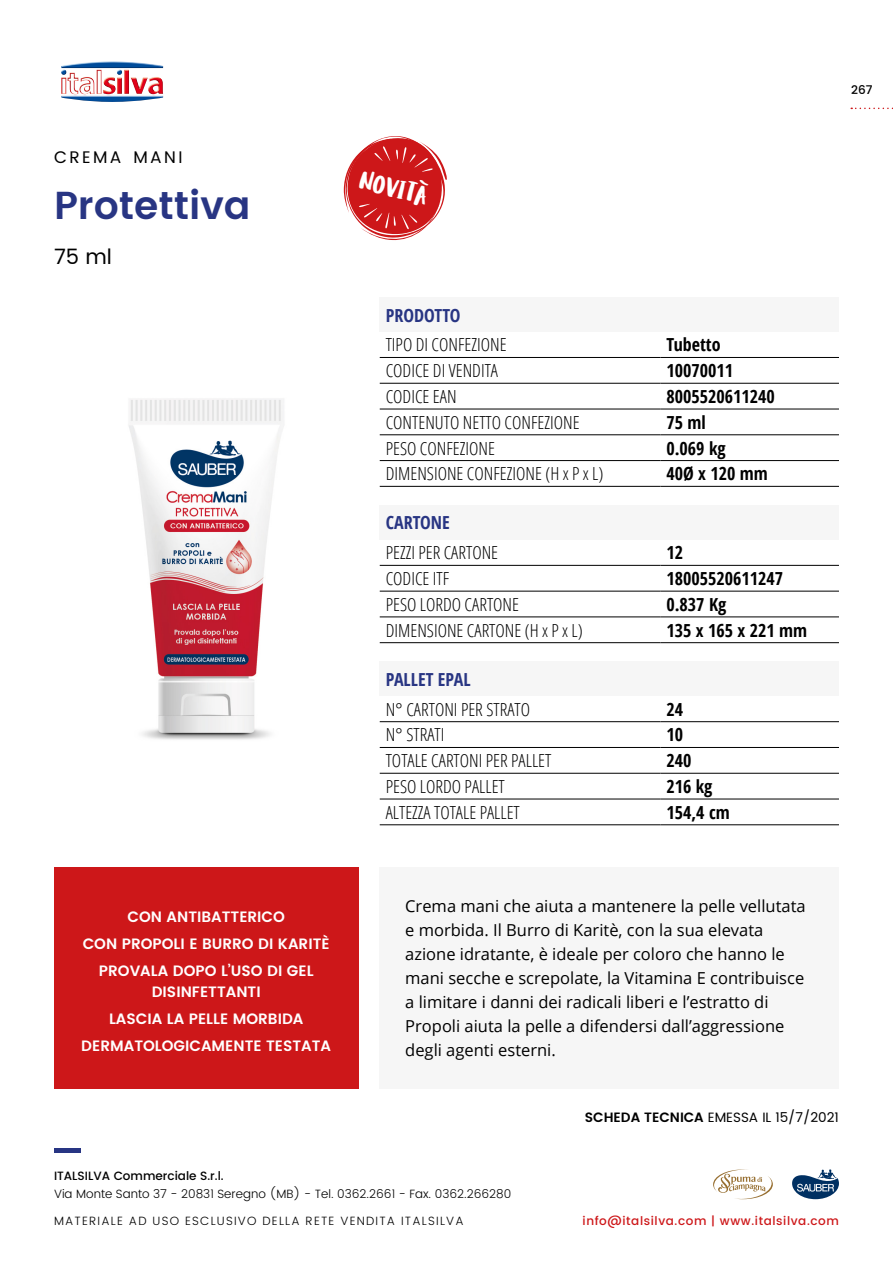
<style>
.page{position:relative;width:893px;height:1263px;background:#fff}
.page>*{position:absolute;margin:0;border:0;box-sizing:border-box;transform-origin:0 0}
.t1{font:600 39px "Poppins";color:#283583}
.t2{font:26.4px "Ludicrous";color:#fff}
.t3{font:21px "Poppins";color:#000}
.t4{font:300 condensed 18px "Open Sans";color:#000}
.t5{font:700 18px "Open Sans Condensed";color:#000}
.t6{font:700 18px "Open Sans Condensed";color:#283583}
.t7{font:16.8px "Poppins";letter-spacing:.145em;color:#000}
.t8{font:16.5px/24px "Open Sans";color:#000}
.t9{font:600 15px/27px "Poppins";color:#fff;text-align:center}
.t10{font:13.5px "Poppins";color:#000}
.t11{font:300 12px "Poppins";color:#000}
.t12{font:300 12px "Poppins";letter-spacing:.1em;color:#000}
.t13{font:500 12px "Poppins";letter-spacing:.05em;color:#cd1719}
.t14{font:500 12px "Poppins";color:#000}
.s1{font-weight:600}
</style>
<div class="page">
<svg style="left:851px;top:108px;width:42px;height:1px"></svg>
<hr style="left:54px;top:1148px;width:26px;height:4px;background:#283583">
<img style="left:61px;top:61px;width:102px;height:41px">
<svg style="left:792px;top:1169px;width:47px;height:30px"></svg>
<svg style="left:713px;top:1169px;width:60px;height:31px"></svg>
<svg style="left:343px;top:136px;width:104px;height:104px"></svg>
<img style="left:129px;top:399px;width:155px;height:341px">
<div style="left:54px;top:867px;width:304px;height:222px;background:#cd1719"></div>
<div style="left:380px;top:867px;width:459px;height:222px;background:#f6f6f6"></div>
<div style="left:380px;top:662px;width:459px;height:34px;background:#f6f6f6"></div>
<hr style="left:380px;top:721px;width:280px;height:1px;background:#000">
<hr style="left:660px;top:721px;width:179px;height:1px;background:#000">
<hr style="left:380px;top:747px;width:280px;height:1px;background:#000">
<hr style="left:660px;top:747px;width:179px;height:1px;background:#000">
<hr style="left:380px;top:773px;width:280px;height:1px;background:#000">
<hr style="left:660px;top:773px;width:179px;height:1px;background:#000">
<hr style="left:380px;top:799px;width:280px;height:1px;background:#000">
<hr style="left:660px;top:799px;width:179px;height:1px;background:#000">
<hr style="left:380px;top:824px;width:280px;height:1px;background:#000">
<hr style="left:660px;top:824px;width:179px;height:1px;background:#000">
<div style="left:380px;top:506px;width:459px;height:34px;background:#f6f6f6"></div>
<hr style="left:380px;top:565px;width:280px;height:1px;background:#000">
<hr style="left:660px;top:565px;width:179px;height:1px;background:#000">
<hr style="left:380px;top:591px;width:280px;height:1px;background:#000">
<hr style="left:660px;top:591px;width:179px;height:1px;background:#000">
<hr style="left:380px;top:617px;width:280px;height:1px;background:#000">
<hr style="left:660px;top:617px;width:179px;height:1px;background:#000">
<hr style="left:380px;top:642px;width:280px;height:1px;background:#000">
<hr style="left:660px;top:642px;width:179px;height:1px;background:#000">
<div style="left:380px;top:298px;width:459px;height:34px;background:#f6f6f6"></div>
<hr style="left:380px;top:357px;width:280px;height:1px;background:#000">
<hr style="left:660px;top:357px;width:179px;height:1px;background:#000">
<hr style="left:380px;top:383px;width:280px;height:1px;background:#000">
<hr style="left:660px;top:383px;width:179px;height:1px;background:#000">
<hr style="left:380px;top:409px;width:280px;height:1px;background:#000">
<hr style="left:660px;top:409px;width:179px;height:1px;background:#000">
<hr style="left:380px;top:434px;width:280px;height:1px;background:#000">
<hr style="left:660px;top:434px;width:179px;height:1px;background:#000">
<hr style="left:380px;top:460px;width:280px;height:1px;background:#000">
<hr style="left:660px;top:460px;width:179px;height:1px;background:#000">
<hr style="left:380px;top:486px;width:280px;height:1px;background:#000">
<hr style="left:660px;top:486px;width:179px;height:1px;background:#000">
<p class="t7" style="left:54px;top:145px;width:130px">CREMA MANI</p>
<h1 class="t1" style="left:54px;top:176px;width:198px">Protettiva</h1>
<p class="t3" style="left:54px;top:241px;width:59px">75 ml</p>
<h2 class="t2" style="left:365px;top:163px;width:73px;rotate:15deg">NOVITÀ</h2>
<p class="t6" style="left:386px;top:302px;width:76px">PRODOTTO</p>
<p class="t4" style="left:386px;top:333px;width:122px">TIPO DI CONFEZIONE</p>
<p class="t5" style="left:666px;top:332px;width:56px">Tubetto</p>
<p class="t4" style="left:386px;top:358px;width:114px">CODICE DI VENDITA</p>
<p class="t5" style="left:666px;top:358px;width:68px">10070011</p>
<p class="t4" style="left:386px;top:384px;width:72px">CODICE EAN</p>
<p class="t5" style="left:666px;top:384px;width:110px">8005520611240</p>
<p class="t4" style="left:386px;top:410px;width:195px">CONTENUTO NETTO CONFEZIONE</p>
<p class="t5" style="left:666px;top:410px;width:41px">75 ml</p>
<p class="t4" style="left:386px;top:436px;width:111px">PESO CONFEZIONE</p>
<p class="t5" style="left:666px;top:435px;width:61px">0.069 kg</p>
<p class="t4" style="left:386px;top:462px;width:219px">DIMENSIONE CONFEZIONE (H x P x L)</p>
<p class="t5" style="left:666px;top:461px;width:103px">40Ø x 120 mm</p>
<p class="t6" style="left:386px;top:510px;width:66px">CARTONE</p>
<p class="t4" style="left:386px;top:541px;width:114px">PEZZI PER CARTONE</p>
<p class="t5" style="left:666px;top:540px;width:18px">12</p>
<p class="t4" style="left:386px;top:566px;width:65px">CODICE ITF</p>
<p class="t5" style="left:666px;top:566px;width:118px">18005520611247</p>
<p class="t4" style="left:386px;top:592px;width:135px">PESO LORDO CARTONE</p>
<p class="t5" style="left:666px;top:592px;width:62px">0.837 Kg</p>
<p class="t4" style="left:386px;top:618px;width:199px">DIMENSIONE CARTONE (H x P x L)</p>
<p class="t5" style="left:666px;top:618px;width:142px">135 x 165 x 221 mm</p>
<p class="t6" style="left:386px;top:667px;width:87px">PALLET EPAL</p>
<p class="t4" style="left:386px;top:697px;width:146px">N° CARTONI PER STRATO</p>
<p class="t5" style="left:666px;top:697px;width:18px">24</p>
<p class="t4" style="left:386px;top:723px;width:60px">N° STRATI</p>
<p class="t5" style="left:666px;top:722px;width:18px">10</p>
<p class="t4" style="left:386px;top:748px;width:167px">TOTALE CARTONI PER PALLET</p>
<p class="t5" style="left:666px;top:748px;width:27px">240</p>
<p class="t4" style="left:386px;top:774px;width:121px">PESO LORDO PALLET</p>
<p class="t5" style="left:666px;top:774px;width:48px">216 kg</p>
<p class="t4" style="left:386px;top:800px;width:136px">ALTEZZA TOTALE PALLET</p>
<p class="t5" style="left:666px;top:800px;width:65px">154,4 cm</p>
<p class="t14" style="left:851px;top:80px;width:23px">267</p>
<p class="t9" style="left:83px;top:904px;width:248px">CON ANTIBATTERICO<br>CON PROPOLI E BURRO DI KARITÈ<br>PROVALA DOPO L’USO DI GEL</p>
<p class="t9" style="left:81px;top:979px;width:251px">DISINFETTANTI<br>LASCIA LA PELLE MORBIDA<br>DERMATOLOGICAMENTE TESTATA</p>
<p class="t8" style="left:405px;top:894px;width:402px">Crema mani che aiuta a mantenere la pelle vellutata e morbida. Il Burro di Karitè, con la sua elevata azione idratante, è ideale per coloro che hanno le mani secche e screpolate, la Vitamina E contribuisce a limitare i danni dei radicali liberi e l’estratto di Propoli aiuta la pelle a difendersi dall’aggressione degli agenti esterni.</p>
<p class="t10" style="left:585px;top:1107px;width:256px"><span class="s1">SCHEDA TECNICA</span> EMESSA IL 15/7/2021</p>
<p class="t14" style="left:54px;top:1167px;width:171px">ITALSILVA Commerciale S.r.l.</p>
<p class="t11" style="left:54px;top:1185px;width:459px">Via Monte Santo 37 - 20831 Seregno (MB) - Tel. 0362.2661 - Fax. 0362.266280</p>
<p class="t12" style="left:54px;top:1212px;width:411px">MATERIALE AD USO ESCLUSIVO DELLA RETE VENDITA ITALSILVA</p>
<p class="t13" style="left:583px;top:1212px;width:258px">info@italsilva.com | www.italsilva.com</p>
</div>
